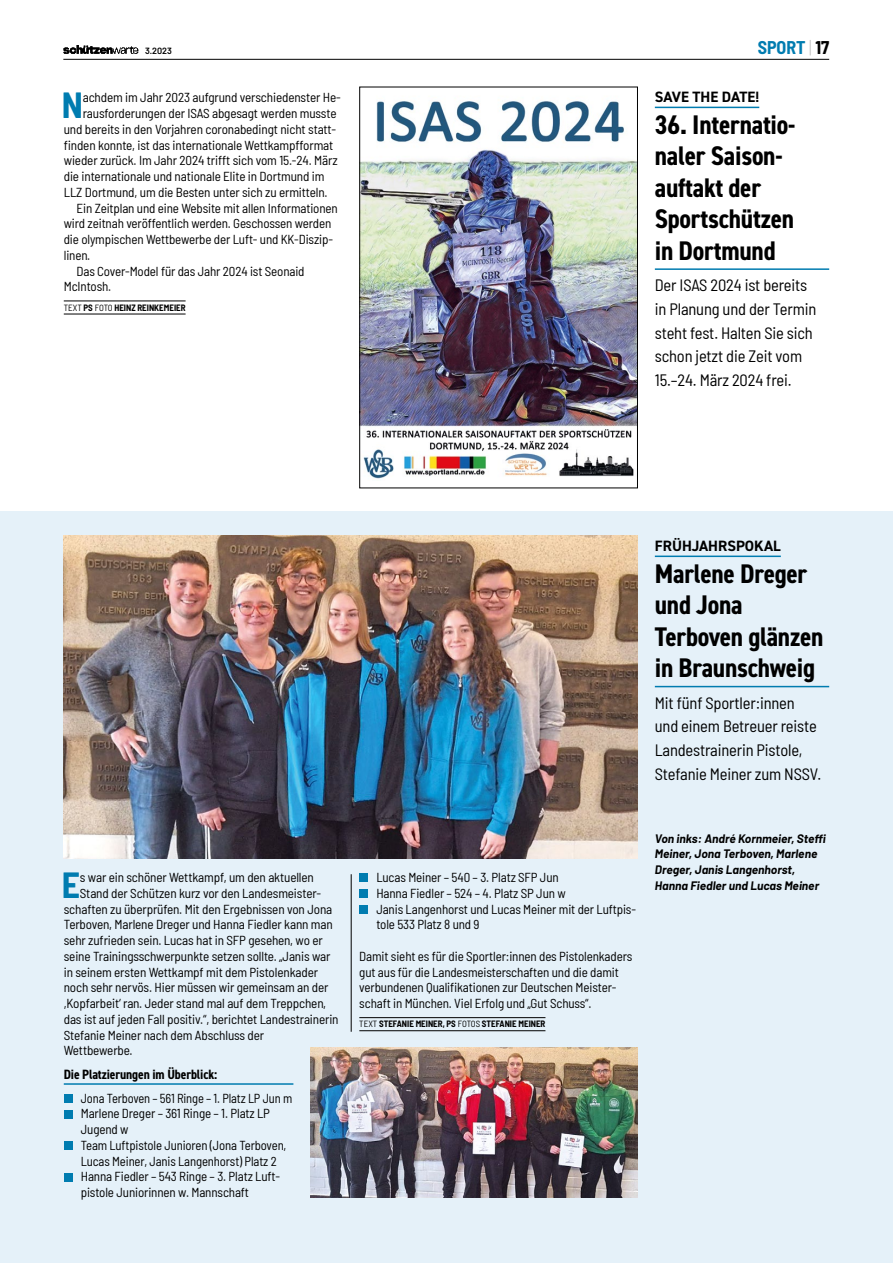
<style>
.page{position:relative;width:893px;height:1263px;background:#fff}
.page>*{position:absolute;margin:0;border:0;box-sizing:border-box;transform-origin:0 0}
.t1{font:700 semi-condensed 35.55px "Barlow";color:#007cb0}
.t2{font:700 condensed 27px/31.5px "DIN2014";letter-spacing:-.01em;color:#000}
.t3{font:700 semi-condensed 18px "Barlow";color:#007cb0}
.t4{font:semi-condensed 16.5px/23.7px "Barlow";letter-spacing:-.01em;color:#000}
.t5{font:700 15px "DIN2014";color:#000}
.t6{font:700 condensed 13.5px "DIN2014";letter-spacing:-.01em;color:#000}
.t7{font:semi-condensed 13.05px/15.8px "Barlow";letter-spacing:-.01em;color:#000}
.t8{font:semi-condensed 13.05px/15.8px "Barlow";letter-spacing:-.01em;color:#000;scale:.96 1}
.t9{font:italic 700 12px/15.8px "Barlow";color:#000}
.t10{font:700 semi-condensed 9px "Barlow";color:#000}
.t11{font:600 9px "Barlow";color:#000}
.s1{font-weight:200;color:#aaa}
.s2{color:#000}
.s3{font-weight:400}
</style>
<div class="page">
<hr style="left:63px;top:59px;width:766px;height:1px;background:#000">
<img style="left:63px;top:46px;width:76px;height:8px">
<div style="left:0;top:512px;width:893px;height:751px;background:#e5f1f9"></div>
<hr style="left:64px;top:301px;width:122px;height:1px;background:#000">
<hr style="left:64px;top:314px;width:122px;height:1px;background:#000">
<img style="left:361px;top:101px;width:275px;height:378px">
<div style="left:359px;top:87px;width:279px;height:401px;border:1px solid #000"></div>
<hr style="left:655px;top:107px;width:104px;height:1px;background:#007cb0">
<hr style="left:655px;top:268px;width:174px;height:2px;background:#007cb0">
<hr style="left:64px;top:1083px;width:229px;height:2px;background:#007cb0">
<div style="left:64px;top:1094px;width:8px;height:9px;background:#007cb0"></div>
<div style="left:64px;top:1110px;width:8px;height:8px;background:#007cb0"></div>
<div style="left:64px;top:1141px;width:8px;height:9px;background:#007cb0"></div>
<div style="left:64px;top:1173px;width:8px;height:8px;background:#007cb0"></div>
<hr style="left:359px;top:1017px;width:186px;height:1px;background:#000">
<hr style="left:359px;top:1030px;width:186px;height:1px;background:#000">
<div style="left:359px;top:873px;width:9px;height:9px;background:#007cb0"></div>
<div style="left:359px;top:889px;width:9px;height:9px;background:#007cb0"></div>
<div style="left:359px;top:905px;width:9px;height:9px;background:#007cb0"></div>
<hr style="left:655px;top:556px;width:126px;height:1px;background:#007cb0">
<hr style="left:655px;top:686px;width:174px;height:1px;background:#007cb0">
<img style="left:64px;top:536px;width:574px;height:322px">
<img style="left:310px;top:1047px;width:328px;height:150px">
<hr style="left:351px;top:874px;width:1px;height:158px;background:#000">
<p class="t11" style="left:145px;top:44px;width:28px">3.2023</p>
<h3 class="t3" style="left:758px;top:34px;width:73px">SPORT <span class="s1">|</span> <span class="s2">17</span></h3>
<h1 class="t1" style="left:62px;top:80px;width:23px">N</h1>
<p class="t7" style="left:83px;top:89px;width:260px">achdem im Jahr 2023 aufgrund verschiedenster He-</p>
<p class="t7" style="left:83px;top:105px;width:255px">rausforderungen der ISAS abgesagt werden musste</p>
<p class="t7" style="left:64px;top:120px;width:274px">und bereits in den Vorjahren coronabedingt nicht statt-</p>
<p class="t7" style="left:64px;top:136px;width:271px">finden konnte, ist das internationale Wettkampfformat</p>
<p class="t7" style="left:64px;top:152px;width:275px">wieder zurück. Im Jahr 2024 trifft sich vom 15.-24. März</p>
<p class="t7" style="left:64px;top:168px;width:262px">die internationale und nationale Elite in Dortmund im</p>
<p class="t7" style="left:64px;top:183px;width:265px">LLZ Dortmund, um die Besten unter sich zu ermitteln.</p>
<p class="t7" style="left:77px;top:199px;width:263px">Ein Zeitplan und eine Website mit allen Informationen</p>
<p class="t7" style="left:64px;top:215px;width:269px">wird zeitnah veröffentlich werden. Geschossen werden</p>
<p class="t7" style="left:64px;top:231px;width:271px">die olympischen Wettbewerbe der Luft- und KK-Diszip-</p>
<p class="t7" style="left:64px;top:246px;width:28px">linen.</p>
<p class="t7" style="left:77px;top:262px;width:230px">Das Cover-Model für das Jahr 2024 ist Seonaid</p>
<p class="t7" style="left:64px;top:278px;width:49px">McIntosh.</p>
<p class="t10" style="left:64px;top:301px;width:123px"><span class="s3">TEXT</span> PS <span class="s3">FOTO</span> HEINZ REINKEMEIER</p>
<p class="t5" style="left:655px;top:87px;width:106px">SAVE THE DATE!</p>
<h2 class="t2" style="left:655px;top:108px;width:141px">36. Internatio&shy;naler Saison&shy;auftakt der<br>Sportschützen in Dortmund</h2>
<p class="t4" style="left:655px;top:272px;width:163px">Der ISAS 2024 ist bereits in Planung und der Termin steht fest. Halten Sie sich schon jetzt die Zeit vom<br>15.–24. März 2024 frei.</p>
<h1 class="t1" style="left:62px;top:859px;width:20px">E</h1>
<p class="t7" style="left:80px;top:868px;width:236px">s war ein schöner Wettkampf, um den aktuellen</p>
<p class="t7" style="left:80px;top:884px;width:243px">Stand der Schützen kurz vor den Landesmeister-</p>
<p class="t7" style="left:64px;top:900px;width:270px">schaften zu überprüfen. Mit den Ergebnissen von Jona</p>
<p class="t7" style="left:64px;top:916px;width:271px">Terboven, Marlene Dreger und Hanna Fiedler kann man</p>
<p class="t7" style="left:64px;top:931px;width:261px">sehr zufrieden sein. Lucas hat in SFP gesehen, wo er</p>
<p class="t7" style="left:64px;top:947px;width:268px">seine Trainingsschwerpunkte setzen sollte. „Janis war</p>
<p class="t7" style="left:64px;top:963px;width:256px">in seinem ersten Wettkampf mit dem Pistolenkader</p>
<p class="t7" style="left:64px;top:979px;width:266px">noch sehr nervös. Hier müssen wir gemeinsam an der</p>
<p class="t7" style="left:64px;top:994px;width:264px">,Kopfarbeit‘ ran. Jeder stand mal auf dem Treppchen,</p>
<p class="t7" style="left:64px;top:1010px;width:276px">das ist auf jeden Fall positiv.“, berichtet Landestrainerin</p>
<p class="t7" style="left:64px;top:1026px;width:202px">Stefanie Meiner nach dem Abschluss der</p>
<p class="t7" style="left:64px;top:1042px;width:70px">Wettbewerbe.</p>
<p class="t6" style="left:64px;top:1065px;width:155px">Die Platzierungen im Überblick:</p>
<p class="t8" style="left:81px;top:1089px;width:222px">Jona Terboven – 561 Ringe – 1. Platz LP Jun m Marlene Dreger – 361 Ringe – 1. Platz LP Jugend w<br>Team Luftpistole Junioren (Jona Terboven, Lucas Meiner, Janis Langenhorst) Platz 2<br>Hanna Fiedler – 543 Ringe – 3. Platz Luft&shy;pistole Juniorinnen w. Mannschaft</p>
<p class="t5" style="left:655px;top:536px;width:127px">FRÜHJAHRSPOKAL</p>
<h2 class="t2" style="left:655px;top:557px;width:170px">Marlene Dreger und Jona<br>Terboven glänzen in Braunschweig</h2>
<p class="t4" style="left:655px;top:690px;width:168px">Mit fünf Sportler:innen und einem Betreuer reiste<br>Landestrainerin Pistole,<br>Stefanie Meiner zum NSSV.</p>
<p class="t7" style="left:376px;top:868px;width:261px">Lucas Meiner – 540 – 3. Platz SFP Jun<br>Hanna Fiedler – 524 – 4. Platz SP Jun w<br>Janis Langenhorst und Lucas Meiner mit der Luftpis&shy;tole 533 Platz 8 und 9</p>
<p class="t7" style="left:359px;top:947px;width:275px">Damit sieht es für die Sportler:innen des Pistolenkaders gut aus für die Landesmeisterschaften und die damit verbundenen Qualifikationen zur Deutschen Meister&shy;schaft in München. Viel Erfolg und „Gut Schuss“.</p>
<p class="t10" style="left:359px;top:1017px;width:188px"><span class="s3">TEXT</span> STEFANIE MEINER, PS <span class="s3">FOTOS</span> STEFANIE MEINER</p>
<p class="t9" style="left:655px;top:830px;width:173px">Von inks: André Kornmeier, Steffi<br>Meiner, Jona Terboven, Marlene<br>Dreger, Janis Langenhorst,<br>Hanna Fiedler und Lucas Meiner</p>
</div>
